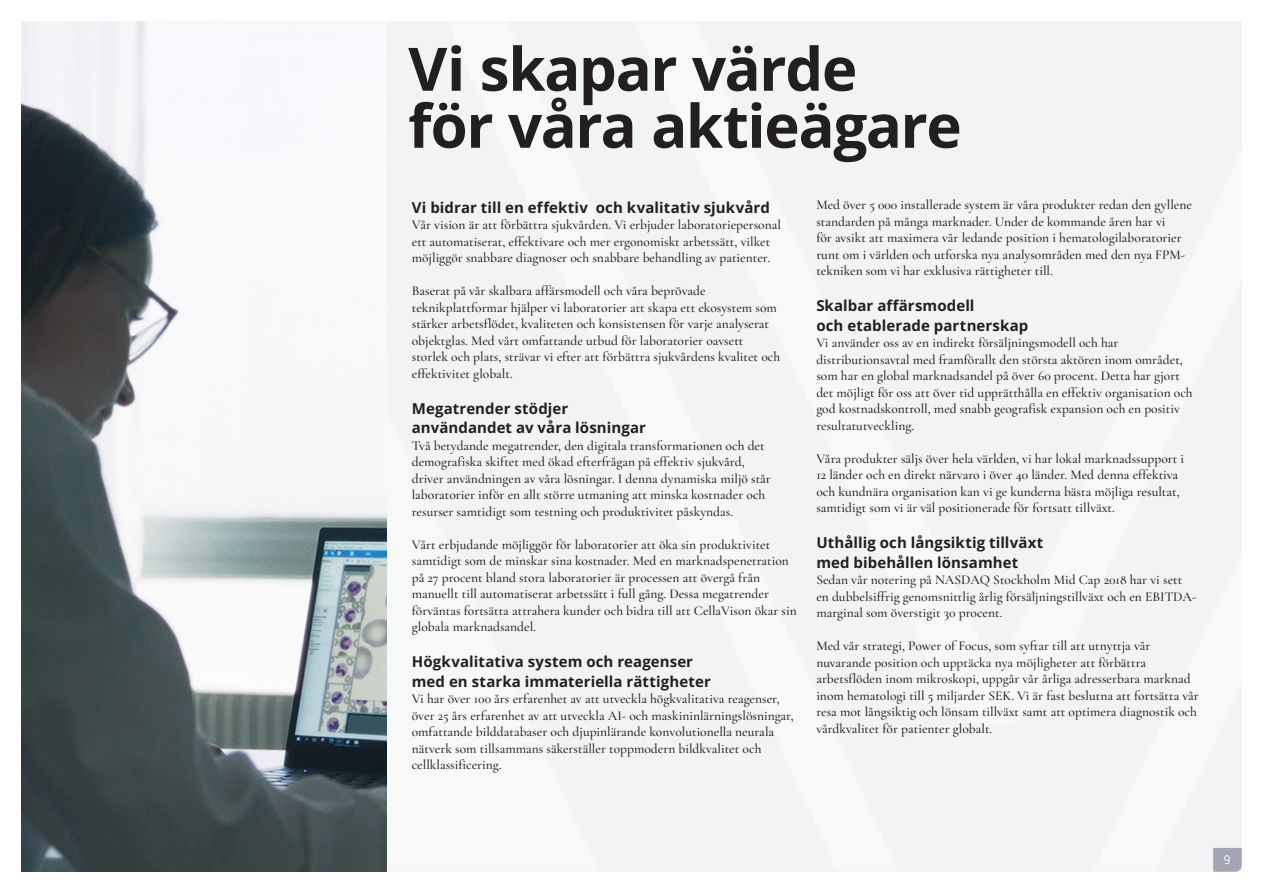
<style>
.page{position:relative;width:1263px;height:893px;background:#fff}
.page>*{position:absolute;margin:0;border:0;box-sizing:border-box;transform-origin:0 0}
.t1{font:60px/57px "Open Sans";letter-spacing:-.025em;color:#231f20}
.t2{font:15px/19.5px "Open Sans";letter-spacing:.005em;color:#231f20}
.t3{font:500 13.5px/16.5px "Cormorant Garamond";color:#231f20}
.t4{font:12px "Open Sans";color:#fff}
</style>
<div class="page">
<div style="left:632px;top:21px;width:610px;height:850px;background:#f2f3f4"></div>
<div style="left:387px;top:21px;width:245px;height:850px;background:#f2f3f4"></div>
<svg style="left:1213px;top:848px;width:29px;height:24px"></svg>
<img style="left:21px;top:21px;width:366px;height:851px">
<h1 class="t1" style="left:408px;top:39px;width:555px">Vi skapar värde<br>för våra aktieägare</h1>
<p class="t2" style="left:412px;top:197px;width:360px">Vi bidrar till en effektiv och kvalitativ sjukvård</p>
<p class="t3" style="left:412px;top:217px;width:371px">Vår vision är att förbättra sjukvården. Vi erbjuder laboratoriepersonal ett automatiserat, effektivare och mer ergonomiskt arbetssätt, vilket möjliggör snabbare diagnoser och snabbare behandling av patienter.</p>
<p class="t3" style="left:412px;top:283px;width:370px">Baserat på vår skalbara affärsmodell och våra beprövade teknikplattformar hjälper vi laboratorier att skapa ett ekosystem som stärker arbetsflödet, kvaliteten och konsistensen för varje analyserat objektglas. Med vårt omfattande utbud för laboratorier oavsett storlek och plats, strävar vi efter att förbättra sjukvårdens kvalitet och effektivitet globalt.</p>
<p class="t2" style="left:412px;top:398px;width:236px">Megatrender stödjer användandet av våra lösningar</p>
<p class="t3" style="left:412px;top:437px;width:361px">Två betydande megatrender, den digitala transformationen och det demografiska skiftet med ökad efterfrågan på effektiv sjukvård, driver användningen av våra lösningar. I denna dynamiska miljö står laboratorier inför en allt större utmaning att minska kostnader och resurser samtidigt som testning och produktivitet påskyndas.</p>
<p class="t3" style="left:412px;top:536px;width:387px">Vårt erbjudande möjliggör för laboratorier att öka sin produktivitet samtidigt som de minskar sina kostnader. Med en marknadspenetration på 27 procent bland stora laboratorier är processen att övergå från manuellt till automatiserat arbetssätt i full gång. Dessa megatrender förväntas fortsätta attrahera kunder och bidra till att CellaVison ökar sin globala marknadsandel.</p>
<p class="t2" style="left:412px;top:652px;width:300px">Högkvalitativa system och reagenser med en starka immateriella rättigheter</p>
<p class="t3" style="left:412px;top:691px;width:383px">Vi har över 100 års erfarenhet av att utveckla högkvalitativa reagenser, över 25 års erfarenhet av att utveckla AI- och maskininlärningslösningar, omfattande bilddatabaser och djupinlärande konvolutionella neurala nätverk som tillsammans säkerställer toppmodern bildkvalitet och cellklassificering.</p>
<p class="t3" style="left:816px;top:196px;width:377px">Med över 5 000 installerade system är våra produkter redan den gyllene standarden på många marknader. Under de kommande åren har vi<br>för avsikt att maximera vår ledande position i hematologilaboratorier runt om i världen och utforska nya analysområden med den nya FPM&shy;tekniken som vi har exklusiva rättigheter till.</p>
<p class="t2" style="left:816px;top:296px;width:213px">Skalbar affärsmodell<br>och etablerade partnerskap</p>
<p class="t3" style="left:816px;top:335px;width:378px">Vi använder oss av en indirekt försäljningsmodell och har distributionsavtal med framförallt den största aktören inom området, som har en global marknadsandel på över 60 procent. Detta har gjort det möjligt för oss att över tid upprätthålla en effektiv organisation och god kostnadskontroll, med snabb geografisk expansion och en positiv resultatutveckling.</p>
<p class="t3" style="left:816px;top:450px;width:369px">Våra produkter säljs över hela världen, vi har lokal marknadssupport i 12 länder och en direkt närvaro i över 40 länder. Med denna effektiva och kundnära organisation kan vi ge kunderna bästa möjliga resultat, samtidigt som vi är väl positionerade för fortsatt tillväxt.</p>
<p class="t2" style="left:816px;top:533px;width:229px">Uthållig och långsiktig tillväxt med bibehållen lönsamhet</p>
<p class="t3" style="left:816px;top:572px;width:382px">Sedan vår notering på NASDAQ Stockholm Mid Cap 2018 har vi sett en dubbelsiffrig genomsnittlig årlig försäljningstillväxt och en EBITDA&shy;marginal som överstigit 30 procent.</p>
<p class="t3" style="left:816px;top:637px;width:384px">Med vår strategi, Power of Focus, som syftar till att utnyttja vår nuvarande position och upptäcka nya möjligheter att förbättra arbetsflöden inom mikroskopi, uppgår vår årliga adresserbara marknad inom hematologi till 5 miljarder SEK. Vi är fast beslutna att fortsätta vår resa mot långsiktig och lönsam tillväxt samt att optimera diagnostik och vårdkvalitet för patienter globalt.</p>
<p class="t4" style="left:1224px;top:851px;width:8px">9</p>
</div>
